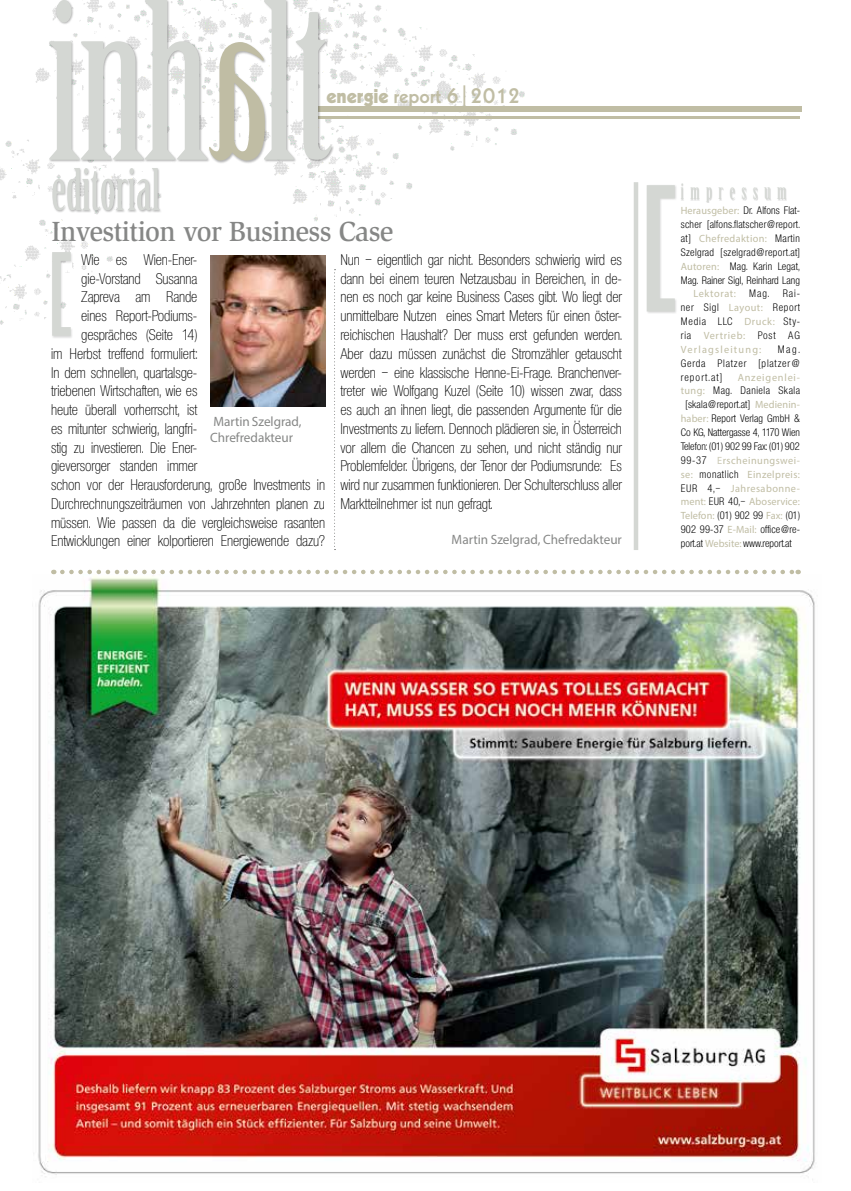
<style>
.page{position:relative;width:851px;height:1191px;background:#fff}
.page>*{position:absolute;margin:0;border:0;box-sizing:border-box;transform-origin:0 0}
.t1{font:213px "Birch Std";color:#d4d7d3}
.t2{font:142.5px "Geometric 231 BT Bold C";color:#d4d7d3}
.t3{font:94.35px "Geometric 231 BT Bold C";color:#d4d7d3}
.t4{font:56.25px "Birch Std";color:#d4d7d3}
.t5{font:500 28.5px "Slimbach";letter-spacing:-.02em;color:#868786}
.t6{font:23.1px "Geometric 231 BT Bold C";color:#c0bda4}
.t7{font:21px "Birch Std";letter-spacing:.3em;color:#d4d7d3}
.t8{font:300 condensed 15px/18.8px "Olnova";letter-spacing:-.005em;color:#000;text-align:justify}
.t9{font:13.5px/16.2px "Myriad Pro";color:#868786}
.t10{font:condensed 10.5px/13.8px "Olnova";letter-spacing:.02em;color:#000;text-align:justify}
.t11{font:10.5px/13.8px "Myriad Pro";letter-spacing:.045em;color:#c0bda4;text-align:justify}
.t12{font:10.5px "Myriad Pro";letter-spacing:.115em;color:#c0bda4}
.t13{font:10.5px "Myriad Pro";letter-spacing:.075em;color:#c0bda4}
.s1{font-family:"Geometric 231 BT Heavy C";font-size:19.5px}
.s2{font-family:"Myriad Pro";font-stretch:normal;color:#c0bda4}
.s3{font-family:"Olnova";font-stretch:condensed;color:#000}
.s4{color:#cbc9b5}
</style>
<div class="page">
<img style="left:0;top:0;width:524px;height:325px">
<hr style="left:317px;top:115px;width:482px;height:3px;background:#c0bda4">
<div style="left:52px;top:252px;width:22px;height:87px;background:#000;opacity:.15"></div>
<div style="left:52px;top:168px;width:110px;height:45px;background:#000;opacity:.3"></div>
<div style="left:680px;top:183px;width:106px;height:19px;background:#000;opacity:.15"></div>
<div style="left:646px;top:185px;width:31px;height:129px;background:#000;opacity:.15"></div>
<div style="left:318px;top:106px;width:483px;height:5px;background:#c0bda4"></div>
<svg style="left:334px;top:269px;width:1px;height:281px"></svg>
<div style="left:48px;top:0;width:286px;height:163px;background:#000;opacity:.3"></div>
<img style="left:38px;top:574px;width:777px;height:606px">
<svg style="left:62px;top:570px;width:736px;height:4px"></svg>
<div style="left:633px;top:182px;width:5px;height:368px;background:#d4d7d3"></div>
<img style="left:210px;top:255px;width:115px;height:152px">
<svg style="left:209px;top:42px;width:56px;height:118px"></svg>
<h1 class="t1" style="left:48px;top:-38px;width:285px">inh lt</h1>
<h3 class="t6" style="left:326px;top:79px;width:196px"><span class="s1">energie</span> report 6|2012</h3>
<h3 class="t4" style="left:51px;top:158px;width:110px">editorial</h3>
<h3 class="t5" style="left:51px;top:214px;width:343px">Investition vor Business Case</h3>
<h3 class="t3" style="left:43px;top:224px;width:37px">[</h3>
<p class="t8" style="left:340px;top:250px;width:283px">Nun – eigentlich gar nicht. Besonders schwierig wird es dann bei einem teuren Netzausbau in Bereichen, in de&shy;nen es noch gar keine Business Cases gibt. Wo liegt der unmittelbare Nutzen eines Smart Meters für einen öster&shy;reichischen Haushalt? Der muss erst gefunden werden.<br>Aber dazu müssen zunächst die Stromzähler getauscht werden – eine klassische Henne-Ei-Frage. Branchenver&shy;treter wie Wolfgang Kuzel (Seite 10) wissen zwar, dass es auch an ihnen liegt, die passenden Argumente für die Investments zu liefern. Dennoch plädieren sie, in Österreich vor allem die Chancen zu sehen, und nicht ständig nur Problemfelder. Übrigens, der Tenor der Podiumsrunde: Es wird nur zusammen funktionieren. Der Schulterschluss aller Marktteilnehmer ist nun gefragt.</p>
<p class="t9" style="left:451px;top:531px;width:172px">Martin Szelgrad, Chefredakteur</p>
<p class="t8" style="left:81px;top:250px;width:118px">Wie es Wien-Ener-</p>
<p class="t8" style="left:81px;top:269px;width:118px">gie-Vorstand Susanna</p>
<p class="t8" style="left:81px;top:288px;width:118px">Zapreva am Rande</p>
<p class="t8" style="left:81px;top:306px;width:118px">eines Report-Podiums-</p>
<p class="t8" style="left:81px;top:325px;width:118px">gespräches (Seite 14)</p>
<p class="t8" style="left:51px;top:344px;width:148px">im Herbst treffend formuliert:</p>
<p class="t8" style="left:51px;top:363px;width:148px">In dem schnellen, quartalsge-</p>
<p class="t8" style="left:51px;top:381px;width:148px">triebenen Wirtschaften, wie es</p>
<p class="t8" style="left:51px;top:400px;width:148px">heute überall vorherrscht, ist</p>
<p class="t8" style="left:51px;top:419px;width:148px">es mitunter schwierig, langfri-</p>
<p class="t8" style="left:51px;top:438px;width:148px">stig zu investieren. Die Ener-</p>
<p class="t8" style="left:51px;top:456px;width:148px">gieversorger standen immer</p>
<p class="t8" style="left:51px;top:475px;width:275px">schon vor der Herausforderung, große Investments in</p>
<p class="t8" style="left:51px;top:494px;width:275px">Durchrechnungszeiträumen von Jahrzehnten planen zu</p>
<p class="t8" style="left:51px;top:513px;width:275px">müssen. Wie passen da die vergleichsweise rasanten</p>
<p class="t8" style="left:51px;top:531px;width:275px">Entwicklungen einer kolportieren Energiewende dazu?</p>
<p class="t9" style="left:210px;top:413px;width:93px">Martin Szelgrad,<br>Chrefredakteur</p>
<h3 class="t7" style="left:680px;top:180px;width:107px">impressum</h3>
<h2 class="t2" style="left:632px;top:143px;width:56px">[</h2>
<p class="t10" style="left:680px;top:203px;width:121px"><span class="s2">Herausgeber:</span> Dr. Alfons Flat&shy;scher [alfons.flatscher@report.</p>
<p class="t11" style="left:680px;top:231px;width:121px"><span class="s3">at]</span> Chefredaktion: <span class="s3">Martin</span></p>
<p class="t10" style="left:680px;top:245px;width:121px">Szelgrad [szelgrad@report.at] <span class="s2">Autoren:</span> Mag. Karin Legat, Mag. Rainer Sigl, Reinhard Lang</p>
<p class="t11" style="left:693px;top:287px;width:44px">Lektorat:</p>
<p class="t10" style="left:749px;top:287px;width:22px">Mag.</p>
<p class="t10" style="left:680px;top:287px;width:121px;text-indent:102px">Rai&shy;ner Sigl <span class="s2">Layout:</span> Report Media LLC <span class="s2">Druck:</span> Sty&shy;ria <span class="s2">Vertrieb:</span> Post AG</p>
<p class="t12" style="left:680px;top:343px;width:82px">Verlagsleitung:</p>
<p class="t10" style="left:680px;top:342px;width:121px;text-indent:97px">Mag.<br>Gerda Platzer [platzer@ report.at]</p>
<p class="t13" style="left:737px;top:370px;width:64px">Anzeigenlei-</p>
<p class="t10" style="left:680px;top:384px;width:121px;text-align:center"><span class="s2">tung:</span> Mag. Daniela Skala [skala@report.at] <span class="s2">Medienin&shy;haber:</span> Report Verlag GmbH &amp;<br>Co KG, Nattergasse 4, 1170 Wien<br>Telefon: (01) 902 99 Fax: (01) 902</p>
<p class="t11" style="left:680px;top:453px;width:121px"><span class="s3">99-37</span> <span class="s4">E</span>rscheinungswei&shy;se: <span class="s3">monatlich</span> Einzelpreis:<br><span class="s3">EUR 4,–</span> Jahresabonne&shy;ment: <span class="s3">EUR 40,–</span> Aboservice:</p>
<p class="t10" style="left:680px;top:508px;width:121px"><span class="s2">Telefon:</span> (01) 902 99 <span class="s2">Fax:</span> (01)<br>902 99-37 <span class="s2">E-Mail:</span> office@re&shy;port.at <span class="s2">Website:</span> www.report.at</p>
</div>
